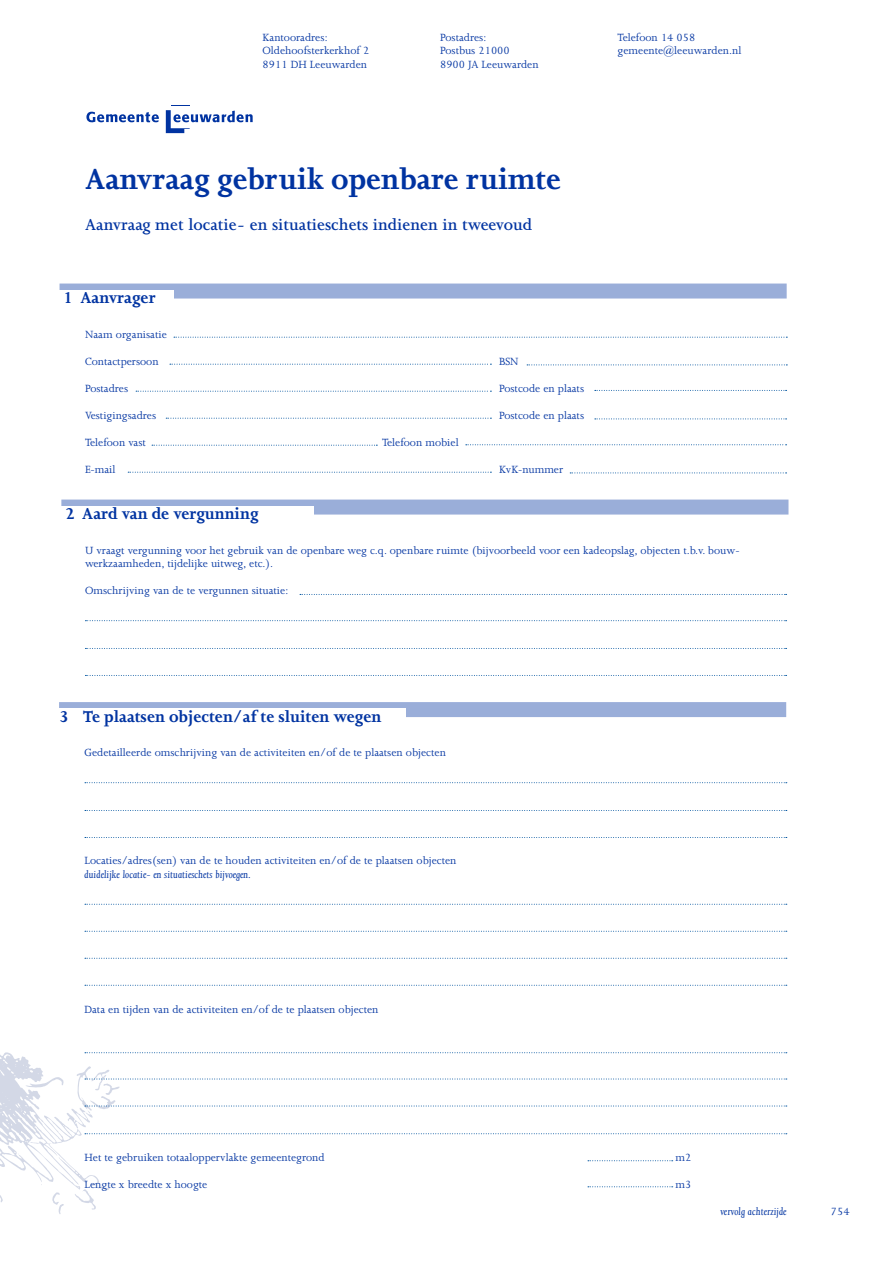
<style>
.page{position:relative;width:893px;height:1263px;background:#fff}
.page>*{position:absolute;margin:0;border:0;box-sizing:border-box;transform-origin:0 0}
.t1{font:700 33px "Joanna MT Std";color:#0033a1}
.t2{font:700 18px "Joanna MT Std";color:#0033a1}
.t3{font:600 18px "Joanna MT Std";color:#0033a1}
.t4{font:12px/13.5px "Joanna MT Std";color:#0033a1}
.t5{font:italic 12px "Joanna MT Std";color:#0033a1}
</style>
<div class="page">
<svg style="left:86px;top:112px;width:73px;height:11px"></svg>
<svg style="left:166px;top:105px;width:87px;height:28px"></svg>
<div style="left:60px;top:284px;width:727px;height:15px;background:#9aaed9"></div>
<div style="left:60px;top:290px;width:114px;height:20px;background:#fff"></div>
<div style="left:61px;top:500px;width:727px;height:15px;background:#9aaed9"></div>
<div style="left:61px;top:506px;width:253px;height:20px;background:#fff"></div>
<svg style="left:174px;top:337px;width:613px;height:1px"></svg>
<svg style="left:527px;top:365px;width:260px;height:1px"></svg>
<svg style="left:170px;top:364px;width:321px;height:1px"></svg>
<svg style="left:595px;top:390px;width:192px;height:1px"></svg>
<svg style="left:595px;top:419px;width:192px;height:1px"></svg>
<svg style="left:152px;top:445px;width:225px;height:1px"></svg>
<svg style="left:466px;top:444px;width:321px;height:1px"></svg>
<svg style="left:570px;top:473px;width:217px;height:1px"></svg>
<svg style="left:300px;top:594px;width:487px;height:1px"></svg>
<svg style="left:85px;top:620px;width:702px;height:1px"></svg>
<svg style="left:85px;top:648px;width:702px;height:1px"></svg>
<svg style="left:85px;top:675px;width:702px;height:1px"></svg>
<svg style="left:128px;top:472px;width:363px;height:1px"></svg>
<svg style="left:136px;top:391px;width:355px;height:1px"></svg>
<svg style="left:166px;top:418px;width:325px;height:1px"></svg>
<div style="left:59px;top:702px;width:727px;height:15px;background:#9aaed9"></div>
<div style="left:59px;top:708px;width:347px;height:34px;background:#fff"></div>
<svg style="left:85px;top:782px;width:702px;height:1px"></svg>
<svg style="left:85px;top:810px;width:702px;height:1px"></svg>
<svg style="left:85px;top:837px;width:702px;height:1px"></svg>
<svg style="left:85px;top:904px;width:702px;height:1px"></svg>
<svg style="left:85px;top:931px;width:702px;height:1px"></svg>
<svg style="left:85px;top:958px;width:702px;height:1px"></svg>
<svg style="left:85px;top:985px;width:702px;height:1px"></svg>
<svg style="left:0;top:1052px;width:787px;height:162px"></svg>
<p class="t4" style="left:263px;top:30px;width:108px">Kantooradres:<br>Oldehoofsterkerkhof 2<br>8911 DH Leeuwarden</p>
<p class="t4" style="left:440px;top:30px;width:100px">Postadres:<br>Postbus 21000<br>8900 JA Leeuwarden</p>
<p class="t4" style="left:618px;top:30px;width:125px">Telefoon 14 058 gemeente@leeuwarden.nl</p>
<h1 class="t1" style="left:85px;top:161px;width:477px">Aanvraag gebruik openbare ruimte</h1>
<h2 class="t3" style="left:85px;top:214px;width:449px">Aanvraag met locatie- en situatieschets indienen in tweevoud</h2>
<h2 class="t2" style="left:64px;top:288px;width:94px">1 Aanvrager</h2>
<p class="t4" style="left:85px;top:327px;width:83px">Naam organisatie</p>
<p class="t4" style="left:85px;top:354px;width:75px">Contactpersoon</p>
<p class="t4" style="left:499px;top:354px;width:21px">BSN</p>
<p class="t4" style="left:85px;top:381px;width:45px">Postadres</p>
<p class="t4" style="left:499px;top:381px;width:87px">Postcode en plaats</p>
<p class="t4" style="left:85px;top:408px;width:73px">Vestigingsadres</p>
<p class="t4" style="left:499px;top:408px;width:87px">Postcode en plaats</p>
<p class="t4" style="left:85px;top:435px;width:62px">Telefoon vast</p>
<p class="t4" style="left:382px;top:435px;width:78px">Telefoon mobiel</p>
<p class="t4" style="left:85px;top:462px;width:32px">E-mail</p>
<p class="t4" style="left:499px;top:462px;width:66px">KvK-nummer</p>
<h2 class="t2" style="left:65px;top:504px;width:195px">2 Aard van de vergunning</h2>
<p class="t4" style="left:85px;top:543px;width:656px">U vraagt vergunning voor het gebruik van de openbare weg c.q. openbare ruimte (bijvoorbeeld voor een kadeopslag, objecten t.b.v. bouw&shy;werkzaamheden, tijdelijke uitweg, etc.).</p>
<p class="t4" style="left:85px;top:584px;width:205px">Omschrijving van de te vergunnen situatie:</p>
<h2 class="t2" style="left:59px;top:706px;width:324px">3 Te plaatsen objecten/af te sluiten wegen</h2>
<p class="t4" style="left:85px;top:746px;width:363px">Gedetailleerde omschrijving van de activiteiten en/of de te plaatsen objecten</p>
<p class="t4" style="left:85px;top:854px;width:373px">Locaties/adres(sen) van de te houden activiteiten en/of de te plaatsen objecten</p>
<p class="t5" style="left:85px;top:867px;width:168px">duidelijke locatie- en situatieschets bijvoegen.</p>
<p class="t4" style="left:85px;top:1002px;width:295px">Data en tijden van de activiteiten en/of de te plaatsen objecten</p>
<p class="t4" style="left:85px;top:1151px;width:242px">Het te gebruiken totaaloppervlakte gemeentegrond</p>
<p class="t4" style="left:676px;top:1151px;width:17px">m2</p>
<p class="t4" style="left:85px;top:1178px;width:124px">Lengte x breedte x hoogte</p>
<p class="t4" style="left:676px;top:1178px;width:17px">m3</p>
<p class="t5" style="left:720px;top:1205px;width:68px">vervolg achterzijde</p>
<p class="t4" style="left:831px;top:1205px;width:20px">754</p>
</div>
